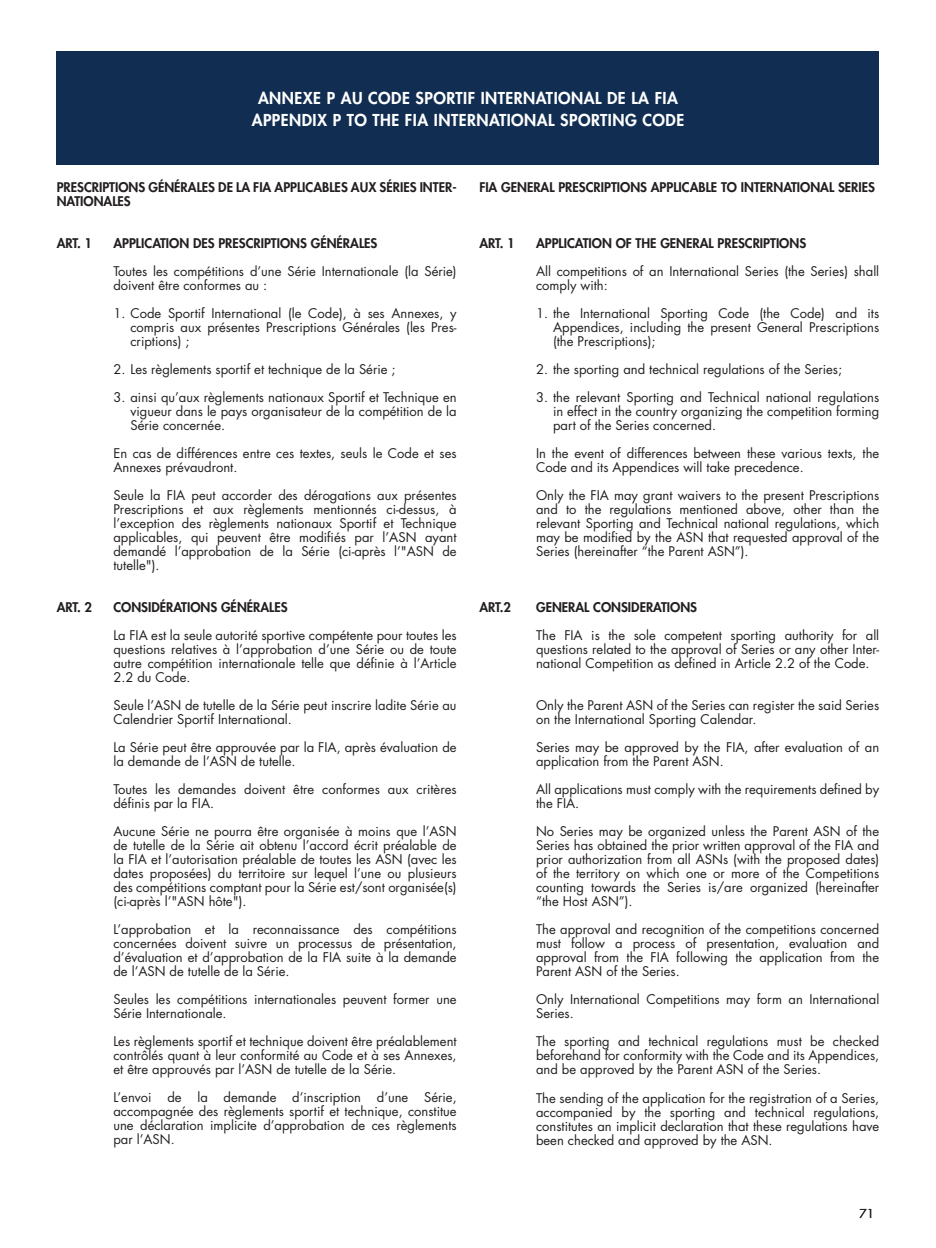
<style>
.page{position:relative;width:936px;height:1248px;background:#fff}
.page>*{position:absolute;margin:0;border:0;box-sizing:border-box;transform-origin:0 0}
.t1{font:800 16px/22px "Futura Std";letter-spacing:.03em;color:#fff;text-align:center}
.t2{font:13px/14px "Futura Std";color:#231f20;text-align:justify}
.t3{font:800 13px/14px "Futura Std";color:#231f20}
.t4{font:12px "Futura Std";color:#231f20}
</style>
<div class="page">
<div style="left:57px;top:51px;width:822px;height:113px;background:#112d51"></div>
<p class="t1" style="left:252px;top:87px;width:434px">ANNEXE P AU CODE SPORTIF INTERNATIONAL DE LA FIA<br>APPENDIX P TO THE FIA INTERNATIONAL SPORTING CODE</p>
<p class="t3" style="left:57px;top:180px;width:401px">PRESCRIPTIONS GÉNÉRALES DE LA FIA APPLICABLES AUX SÉRIES INTER-<br>NATIONALES</p>
<p class="t3" style="left:57px;top:236px;width:37px">ART. 1</p>
<p class="t3" style="left:113px;top:236px;width:265px">APPLICATION DES PRESCRIPTIONS GÉNÉRALES</p>
<p class="t2" style="left:113px;top:264px;width:345px">Toutes les compétitions d’une Série Internationale (la Série) doivent être conformes au :</p>
<p class="t2" style="left:130px;top:306px;width:328px;text-indent:-17px">1. Code Sportif International (le Code), à ses Annexes, y compris aux présentes Prescriptions Générales (les Pres&shy;criptions) ;</p>
<p class="t2" style="left:113px;top:362px;width:283px">2. Les règlements sportif et technique de la Série ;</p>
<p class="t2" style="left:130px;top:390px;width:327px;text-indent:-17px">3. ainsi qu’aux règlements nationaux Sportif et Technique en vigueur dans le pays organisateur de la compétition de la Série concernée.</p>
<p class="t2" style="left:113px;top:446px;width:344px">En cas de différences entre ces textes, seuls le Code et ses<br>Annexes prévaudront.</p>
<p class="t2" style="left:113px;top:488px;width:345px">Seule la FIA peut accorder des dérogations aux présentes Prescriptions et aux règlements mentionnés ci-dessus, à l’exception des règlements nationaux Sportif et Technique applicables, qui peuvent être modifiés par l’ASN ayant demandé l’approbation de la Série (ci-après l’"ASN de tutelle").</p>
<p class="t3" style="left:57px;top:600px;width:37px">ART. 2</p>
<p class="t3" style="left:113px;top:600px;width:176px">CONSIDÉRATIONS GÉNÉRALES</p>
<p class="t2" style="left:113px;top:628px;width:345px">La FIA est la seule autorité sportive compétente pour toutes les questions relatives à l’approbation d’une Série ou de toute autre compétition internationale telle que définie à l’Article 2.2 du Code.</p>
<p class="t2" style="left:113px;top:698px;width:344px">Seule l’ASN de tutelle de la Série peut inscrire ladite Série au<br>Calendrier Sportif International.</p>
<p class="t2" style="left:113px;top:740px;width:345px">La Série peut être approuvée par la FIA, après évaluation de la demande de l’ASN de tutelle.</p>
<p class="t2" style="left:113px;top:782px;width:344px">Toutes les demandes doivent être conformes aux critères définis par la FIA.</p>
<p class="t2" style="left:113px;top:824px;width:345px">Aucune Série ne pourra être organisée à moins que l’ASN de tutelle de la Série ait obtenu l’accord écrit préalable de la FIA et l’autorisation préalable de toutes les ASN (avec les dates proposées) du territoire sur lequel l’une ou plusieurs des compétitions comptant pour la Série est/sont organisée(s) (ci-après l’"ASN hôte").</p>
<p class="t2" style="left:113px;top:922px;width:345px">L’approbation et la reconnaissance des compétitions concernées doivent suivre un processus de présentation, d’évaluation et d’approbation de la FIA suite à la demande de l’ASN de tutelle de la Série.</p>
<p class="t2" style="left:113px;top:992px;width:344px">Seules les compétitions internationales peuvent former une<br>Série Internationale.</p>
<p class="t2" style="left:113px;top:1034px;width:344px">Les règlements sportif et technique doivent être préalablement contrôlés quant à leur conformité au Code et à ses Annexes, et être approuvés par l’ASN de tutelle de la Série.</p>
<p class="t2" style="left:113px;top:1090px;width:345px">L’envoi de la demande d’inscription d’une Série, accompagnée des règlements sportif et technique, constitue une déclaration implicite d’approbation de ces règlements par l’ASN.</p>
<p class="t3" style="left:479px;top:180px;width:397px">FIA GENERAL PRESCRIPTIONS APPLICABLE TO INTERNATIONAL SERIES</p>
<p class="t3" style="left:479px;top:236px;width:37px">ART. 1</p>
<p class="t3" style="left:536px;top:236px;width:271px">APPLICATION OF THE GENERAL PRESCRIPTIONS</p>
<p class="t2" style="left:536px;top:264px;width:344px">All competitions of an International Series (the Series) shall comply with:</p>
<p class="t2" style="left:553px;top:306px;width:328px;text-indent:-17px">1. the International Sporting Code (the Code) and its Appendices, including the present General Prescriptions (the Prescriptions);</p>
<p class="t2" style="left:536px;top:362px;width:307px">2. the sporting and technical regulations of the Series;</p>
<p class="t2" style="left:553px;top:390px;width:328px;text-indent:-17px">3. the relevant Sporting and Technical national regulations in effect in the country organizing the competition forming part of the Series concerned.</p>
<p class="t2" style="left:536px;top:446px;width:345px">In the event of differences between these various texts, the<br>Code and its Appendices will take precedence.</p>
<p class="t2" style="left:536px;top:488px;width:345px">Only the FIA may grant waivers to the present Prescriptions and to the regulations mentioned above, other than the relevant Sporting and Technical national regulations, which may be modified by the ASN that requested approval of the Series (hereinafter “the Parent ASN”).</p>
<p class="t3" style="left:479px;top:600px;width:33px">ART.2</p>
<p class="t3" style="left:536px;top:600px;width:162px">GENERAL CONSIDERATIONS</p>
<p class="t2" style="left:536px;top:628px;width:344px">The FIA is the sole competent sporting authority for all questions related to the approval of Series or any other Inter&shy;national Competition as defined in Article 2.2 of the Code.</p>
<p class="t2" style="left:536px;top:698px;width:344px">Only the Parent ASN of the Series can register the said Series on the International Sporting Calendar.</p>
<p class="t2" style="left:536px;top:740px;width:345px">Series may be approved by the FIA, after evaluation of an application from the Parent ASN.</p>
<p class="t2" style="left:536px;top:782px;width:344px">All applications must comply with the requirements defined by the FIA.</p>
<p class="t2" style="left:536px;top:824px;width:345px">No Series may be organized unless the Parent ASN of the Series has obtained the prior written approval of the FIA and prior authorization from all ASNs (with the proposed dates) of the territory on which one or more of the Competitions counting towards the Series is/are organized (hereinafter “the Host ASN”).</p>
<p class="t2" style="left:536px;top:922px;width:345px">The approval and recognition of the competitions concerned must follow a process of presentation, evaluation and approval from the FIA following the application from the Parent ASN of the Series.</p>
<p class="t2" style="left:536px;top:992px;width:345px">Only International Competitions may form an International<br>Series.</p>
<p class="t2" style="left:536px;top:1034px;width:345px">The sporting and technical regulations must be checked beforehand for conformity with the Code and its Appendices, and be approved by the Parent ASN of the Series.</p>
<p class="t2" style="left:536px;top:1090px;width:345px">The sending of the application for the registration of a Series, accompanied by the sporting and technical regulations, constitutes an implicit declaration that these regulations have been checked and approved by the ASN.</p>
<p class="t4" style="left:859px;top:1205px;width:16px">71</p>
</div>
